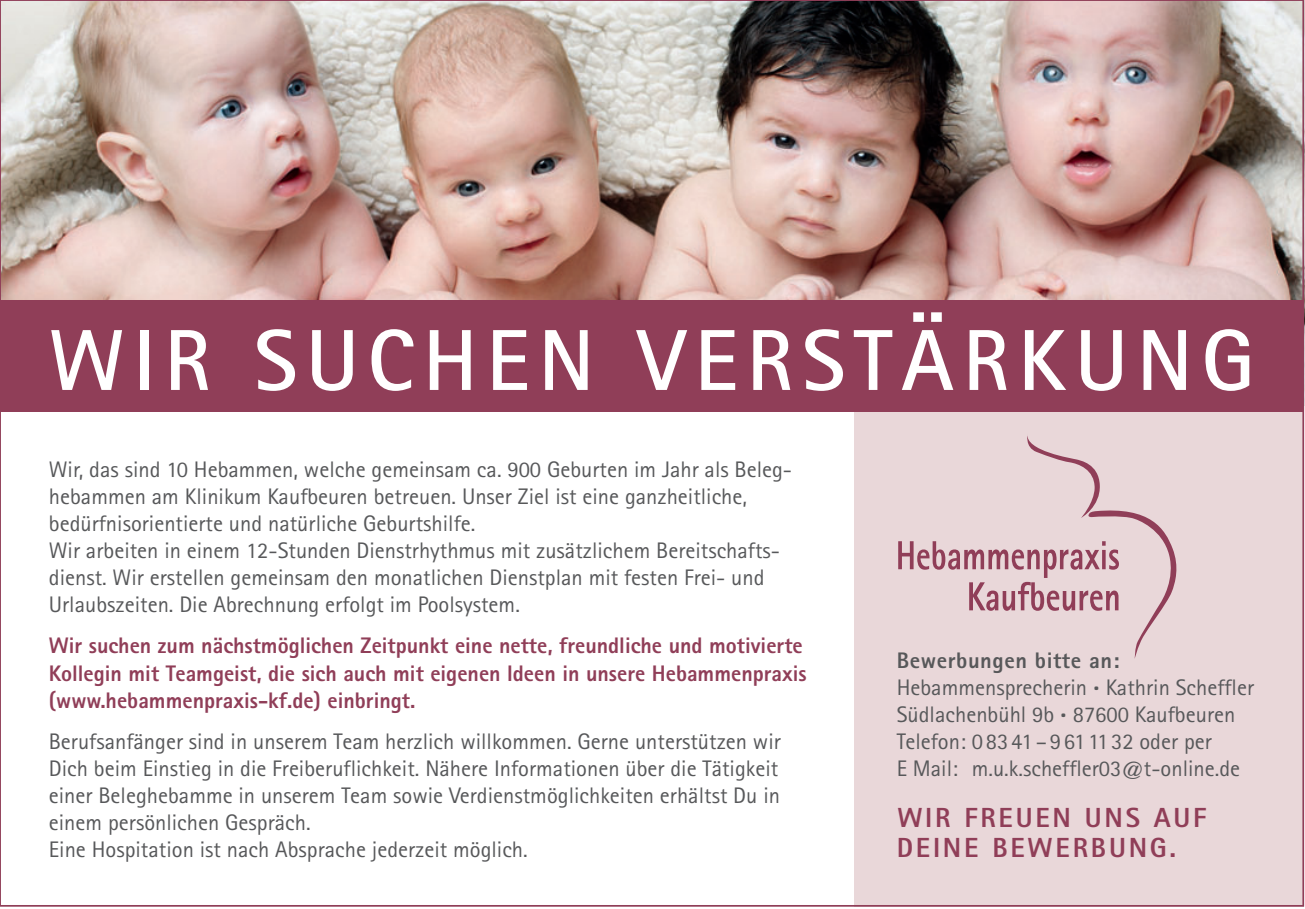
<style>
.page{position:relative;width:1305px;height:909px;background:#fff}
.page>*{position:absolute;margin:0;border:0;box-sizing:border-box;transform-origin:0 0}
.t1{font:700 86.75px "Rotis Sans Serif";letter-spacing:.1em;color:#fff}
.t2{font:800 27.75px/30.5px "Rotis Sans Serif";letter-spacing:.1em;color:#903e58}
.t3{font:22.5px/27px "Rotis Sans Serif";color:#57585a}
.t4{font:800 22.5px/27px "Rotis Sans Serif";color:#903e58}
.s1{font-weight:800}
.s2{font-family:"Wanzl Etelka";font-weight:500}
</style>
<div class="page">
<div style="left:854px;top:411px;width:449px;height:495px;background:#e9d7d9"></div>
<img style="left:3px;top:3px;width:1297px;height:297px">
<div style="left:0;top:300px;width:1303px;height:111px;background:#903e58"></div>
<svg style="left:898px;top:436px;width:278px;height:223px"></svg>
<h1 class="t1" style="left:49px;top:306px;width:1206px">WIR SUCHEN VERSTÄRKUNG</h1>
<p class="t3" style="left:49px;top:458px;width:744px">Wir, das sind 10 Hebammen, welche gemeinsam ca. 900 Geburten im Jahr als Beleg&shy;hebammen am Klinikum Kaufbeuren betreuen. Unser Ziel ist eine ganzheitliche, bedürfnisorientierte und natürliche Geburtshilfe.<br>Wir arbeiten in einem 12-Stunden Dienstrhythmus mit zusätzlichem Bereitschafts&shy;dienst. Wir erstellen gemeinsam den monatlichen Dienstplan mit festen Frei- und Urlaubszeiten. Die Abrechnung erfolgt im Poolsystem.</p>
<p class="t4" style="left:49px;top:634px;width:759px">Wir suchen zum nächstmöglichen Zeitpunkt eine nette, freundliche und motivierte<br>Kollegin mit Teamgeist, die sich auch mit eigenen Ideen in unsere Hebammenpraxis (www.hebammenpraxis-kf.de) einbringt.</p>
<p class="t3" style="left:49px;top:730px;width:733px">Berufsanfänger sind in unserem Team herzlich willkommen. Gerne unterstützen wir Dich beim Einstieg in die Freiberuflichkeit. Nähere Informationen über die Tätigkeit einer Beleghebamme in unserem Team sowie Verdienstmöglichkeiten erhältst Du in einem persönlichen Gespräch.<br>Eine Hospitation ist nach Absprache jederzeit möglich.</p>
<p class="t3" style="left:896px;top:649px;width:359px"><span class="s1">Bewerbungen bitte an:<br></span>Hebammensprecherin <span class="s2">·</span> Kathrin Scheffler Südlachenbühl 9b <span class="s2">·</span> 87600 Kaufbeuren Telefon: 0 83 41 – 9 61 11 32 oder per<br>E Mail: m.u.k.scheffler03@t-online.de</p>
<p class="t2" style="left:896px;top:804px;width:311px">WIR FREUEN UNS AUF<br>DEINE BEWERBUNG.</p>
</div>
